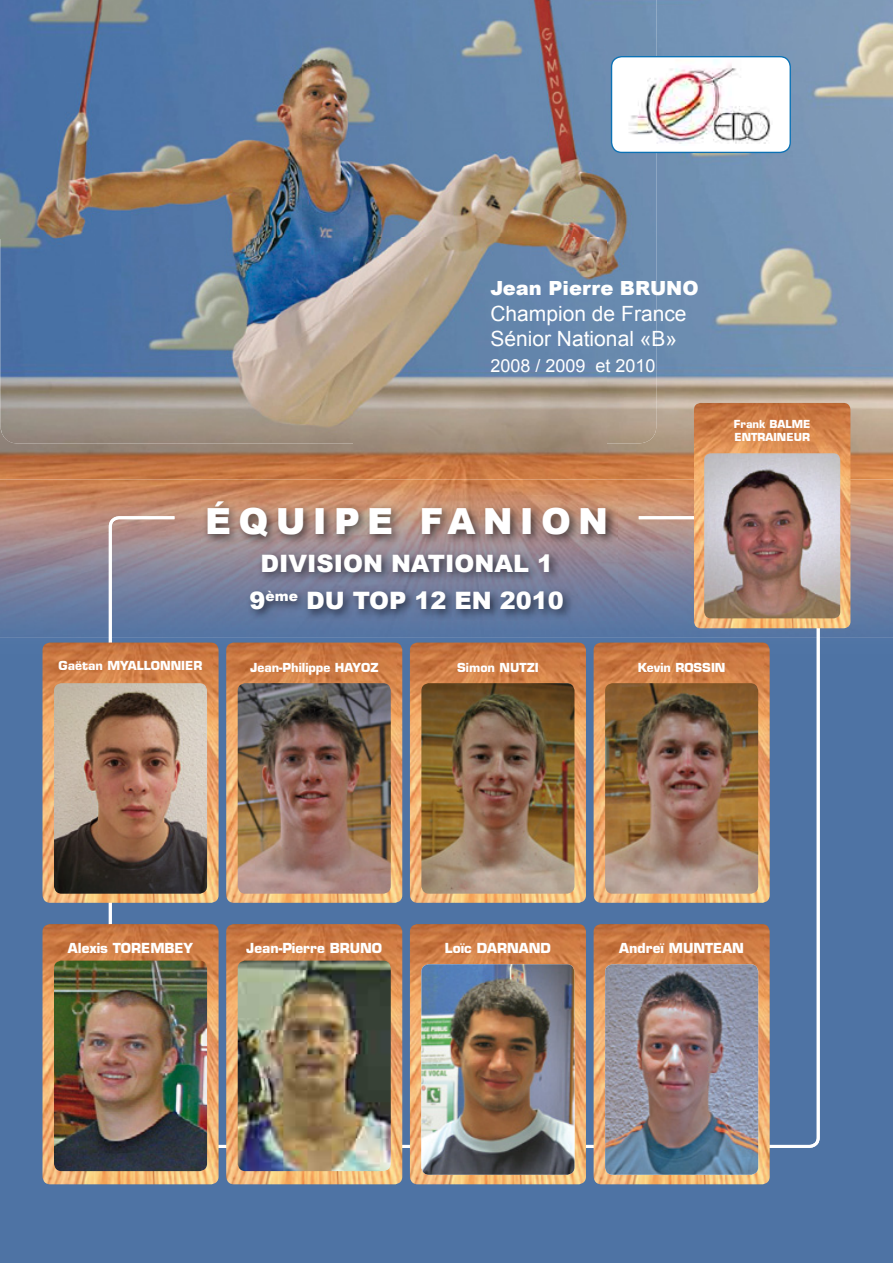
<style>
.page{position:relative;width:893px;height:1263px;background:#fff}
.page>*{position:absolute;margin:0;border:0;box-sizing:border-box;transform-origin:0 0}
.t1{font:900 36px "Arial";letter-spacing:.2em;color:#fff}
.t2{font:900 24px/37.3px "Arial";color:#fff;text-align:center}
.t3{font:21px/25.2px "Arial";color:#fff}
.t4{font:900 19.5px "Arial";color:#fff}
.t5{font:18px "Arial";color:#fff}
.t6{font:700 13.5px "Eurostile";color:#fff}
.t7{font:700 12.15px "Eurostile";color:#fff}
.t8{font:700 10.8px/12.9px "Eurostile";color:#fff}
</style>
<div class="page">
<img style="left:0;top:0;width:893px;height:638px">
<div style="left:0;top:638px;width:893px;height:625px;background:#4e73a4"></div>
<svg style="left:109px;top:516px;width:711px;height:632px;background:#637da5"></svg>
<img style="left:43px;top:924px;width:176px;height:260px">
<img style="left:226px;top:924px;width:176px;height:260px">
<img style="left:410px;top:924px;width:176px;height:260px">
<img style="left:594px;top:924px;width:176px;height:260px">
<img style="left:43px;top:642px;width:176px;height:261px">
<img style="left:226px;top:642px;width:176px;height:261px">
<img style="left:410px;top:642px;width:176px;height:261px">
<img style="left:594px;top:642px;width:176px;height:261px">
<img style="left:0;top:0;width:656px;height:443px">
<img style="left:694px;top:403px;width:156px;height:225px">
<img style="left:704px;top:453px;width:136px;height:165px">
<img style="left:421px;top:683px;width:153px;height:211px">
<img style="left:605px;top:683px;width:153px;height:211px">
<img style="left:238px;top:683px;width:153px;height:211px">
<img style="left:54px;top:683px;width:153px;height:211px">
<img style="left:421px;top:964px;width:153px;height:211px">
<img style="left:238px;top:960px;width:153px;height:211px">
<img style="left:54px;top:960px;width:153px;height:211px">
<img style="left:605px;top:964px;width:153px;height:211px">
<img style="left:202px;top:495px;width:415px;height:125px">
<img style="left:611px;top:56px;width:180px;height:97px">
<h3 class="t4" style="left:490px;top:274px;width:210px">Jean Pierre BRUNO</h3>
<h3 class="t3" style="left:490px;top:301px;width:198px">Champion de France<br>Sénior National «B»</h3>
<h3 class="t5" style="left:490px;top:353px;width:167px">2008 / 2009 et 2010</h3>
<p class="t8" style="left:734px;top:417px;width:78px">Frank BALME<br>ENTRAINEUR</p>
<h1 class="t1" style="left:205px;top:495px;width:404px">ÉQUIPE FANION</h1>
<h2 class="t2" style="left:250px;top:544px;width:316px">DIVISION NATIONAL 1<br>9<sup>ème</sup> DU TOP 12 EN 2010</h2>
<p class="t7" style="left:59px;top:658px;width:145px">Gaëtan MYALLONNIER</p>
<p class="t7" style="left:250px;top:660px;width:130px">Jean-Philippe HAYOZ</p>
<p class="t7" style="left:457px;top:660px;width:83px">Simon NUTZI</p>
<p class="t7" style="left:638px;top:660px;width:89px">Kevin ROSSIN</p>
<p class="t6" style="left:68px;top:939px;width:127px">Alexis TOREMBEY</p>
<p class="t6" style="left:246px;top:939px;width:137px">Jean-Pierre BRUNO</p>
<p class="t6" style="left:445px;top:939px;width:108px">Loïc DARNAND</p>
<p class="t6" style="left:619px;top:939px;width:126px">Andreï MUNTEAN</p>
</div>
